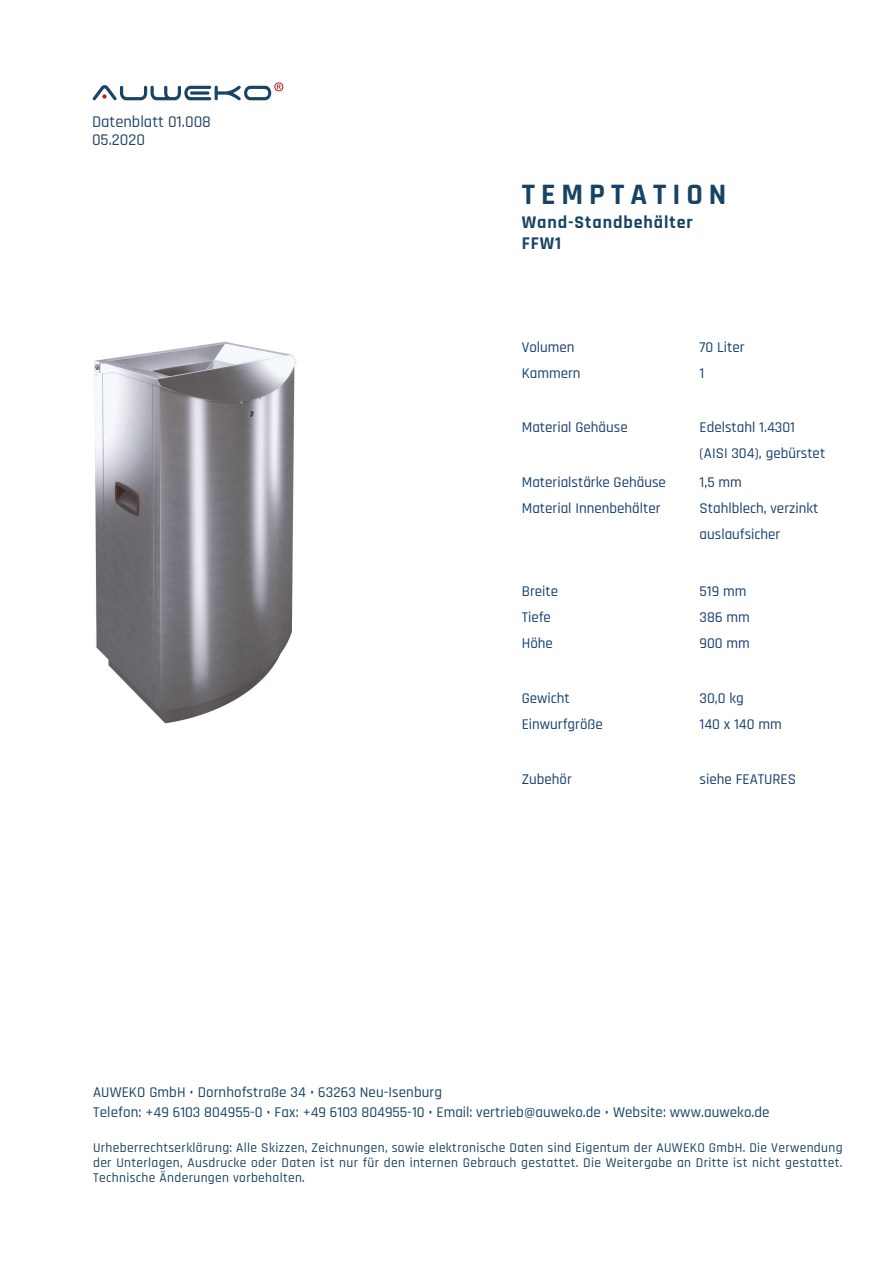
<style>
.page{position:relative;width:893px;height:1263px;background:#fff}
.page>*{position:absolute;margin:0;border:0;box-sizing:border-box;transform-origin:0 0}
.t1{font:700 30px "Rajdhani";letter-spacing:.2em;color:#184464}
.t2{font:700 18px "Rajdhani";letter-spacing:.05em;color:#184464}
.t3{font:500 16.5px "Rajdhani";color:#244667}
.t4{font:500 15px "Rajdhani";color:#163f70}
.t5{font:500 15px "Rajdhani";letter-spacing:.005em;color:#184464}
.t6{font:500 13.5px/15px "Rajdhani";letter-spacing:.025em;color:#184464;text-align:justify}
</style>
<div class="page">
<img style="left:94px;top:341px;width:203px;height:383px">
<svg style="left:93px;top:82px;width:190px;height:18px"></svg>
<p class="t3" style="left:92px;top:113px;width:120px">Datenblatt 01.008</p>
<p class="t3" style="left:92px;top:131px;width:54px">05.2020</p>
<p class="t1" style="left:522px;top:176px;width:206px">TEMPTATION</p>
<p class="t2" style="left:522px;top:211px;width:172px">Wand-Standbehälter</p>
<p class="t2" style="left:522px;top:233px;width:41px">FFW1</p>
<p class="t4" style="left:522px;top:338px;width:54px">Volumen</p>
<p class="t4" style="left:700px;top:338px;width:47px">70 Liter</p>
<p class="t4" style="left:522px;top:364px;width:60px">Kammern</p>
<p class="t4" style="left:700px;top:364px;width:6px">1</p>
<p class="t4" style="left:522px;top:419px;width:108px">Material Gehäuse</p>
<p class="t4" style="left:700px;top:419px;width:97px">Edelstahl 1.4301</p>
<p class="t4" style="left:700px;top:445px;width:127px">(AISI 304), gebürstet</p>
<p class="t4" style="left:522px;top:473px;width:146px">Materialstärke Gehäuse</p>
<p class="t4" style="left:700px;top:473px;width:44px">1,5 mm</p>
<p class="t4" style="left:522px;top:499px;width:140px">Material Innenbehälter</p>
<p class="t4" style="left:700px;top:499px;width:120px">Stahlblech, verzinkt</p>
<p class="t4" style="left:700px;top:525px;width:82px">auslaufsicher</p>
<p class="t4" style="left:522px;top:583px;width:38px">Breite</p>
<p class="t4" style="left:700px;top:583px;width:48px">519 mm</p>
<p class="t4" style="left:522px;top:609px;width:31px">Tiefe</p>
<p class="t4" style="left:700px;top:609px;width:52px">386 mm</p>
<p class="t4" style="left:522px;top:635px;width:33px">Höhe</p>
<p class="t4" style="left:700px;top:635px;width:52px">900 mm</p>
<p class="t4" style="left:522px;top:689px;width:50px">Gewicht</p>
<p class="t4" style="left:700px;top:689px;width:46px">30,0 kg</p>
<p class="t4" style="left:522px;top:715px;width:83px">Einwurfgröße</p>
<p class="t4" style="left:700px;top:715px;width:84px">140 x 140 mm</p>
<p class="t4" style="left:522px;top:770px;width:52px">Zubehör</p>
<p class="t4" style="left:700px;top:770px;width:98px">siehe FEATURES</p>
<p class="t5" style="left:93px;top:1084px;width:350px">AUWEKO GmbH • Dornhofstraße 34 • 63263 Neu-Isenburg</p>
<p class="t5" style="left:93px;top:1103px;width:678px">Telefon: +49 6103 804955-0 • Fax: +49 6103 804955-10 • Email: vertrieb@auweko.de • Website: www.auweko.de</p>
<p class="t6" style="left:93px;top:1141px;width:751px">Urheberrechtserklärung: Alle Skizzen, Zeichnungen, sowie elektronische Daten sind Eigentum der AUWEKO GmbH. Die Verwendung der Unterlagen, Ausdrucke oder Daten ist nur für den internen Gebrauch gestattet. Die Weitergabe an Dritte ist nicht gestattet.<br>Technische Änderungen vorbehalten.</p>
</div>
